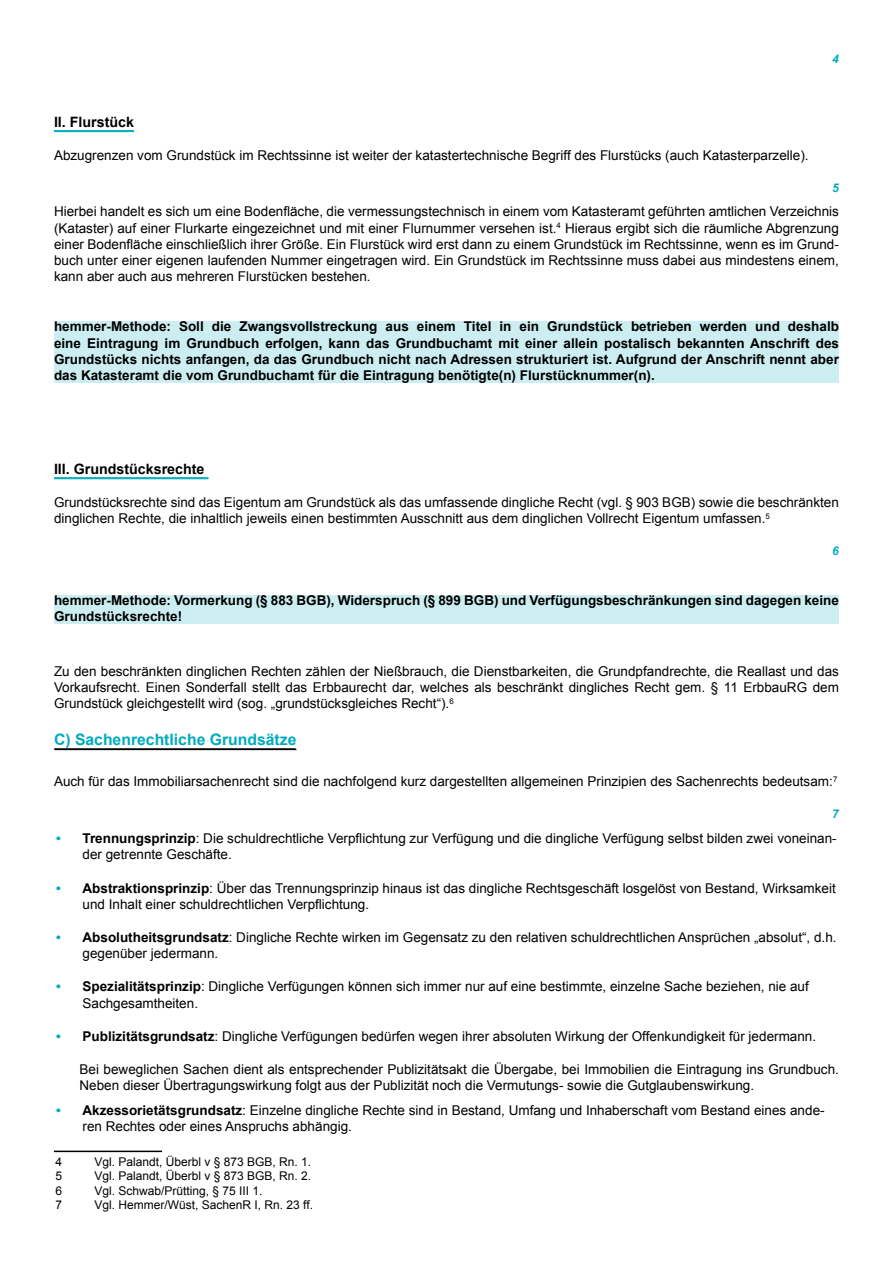
<style>
.page{position:relative;width:893px;height:1263px;background:#fff}
.page>*{position:absolute;margin:0;border:0;box-sizing:border-box;transform-origin:0 0}
.t1{font:700 15.75px "Arial";color:#00abbd}
.t2{font:700 14.25px "Arial";color:#000}
.t3{font:13.5px/16.2px "Arial";color:#000}
.t4{font:700 13.5px/16.2px "Arial";color:#000;text-align:justify}
.t5{font:12px "Arial";color:#000}
.t6{font:italic 700 12px "Arial";color:#00abbd}
.s1{font-weight:700;font-style:italic;color:#00abbd}
.s2{font-weight:700}
</style>
<div class="page">
<hr style="left:54px;top:130px;width:80px;height:1px;background:#00abbd">
<hr style="left:54px;top:131px;width:80px;height:1px;background:#00abbd">
<div style="left:54px;top:322px;width:785px;height:61px;background:#cceef2"></div>
<hr style="left:54px;top:477px;width:154px;height:1px;background:#00abbd">
<hr style="left:54px;top:478px;width:154px;height:1px;background:#00abbd">
<div style="left:54px;top:595px;width:785px;height:29px;background:#cceef2"></div>
<svg style="left:54px;top:748px;width:243px;height:2px"></svg>
<hr style="left:54px;top:1150px;width:108px;height:2px;background:#000">
<p class="t2" style="left:54px;top:112px;width:81px">II. Flurstück</p>
<p class="t3" style="left:54px;top:147px;width:756px">Abzugrenzen vom Grundstück im Rechtssinne ist weiter der katastertechnische Begriff des Flurstücks (auch Katasterparzelle).</p>
<p class="t6" style="left:832px;top:51px;width:8px">4</p>
<p class="t6" style="left:832px;top:180px;width:8px">5</p>
<p class="t3" style="left:54px;top:204px;width:786px;text-align:justify">Hierbei handelt es sich um eine Bodenfläche, die vermessungstechnisch in einem vom Katasteramt geführten amtlichen Verzeichnis (Kataster) auf einer Flurkarte eingezeichnet und mit einer Flurnummer versehen ist.<sup>4</sup> Hieraus ergibt sich die räumliche Abgrenzung einer Bodenfläche einschließlich ihrer Größe. Ein Flurstück wird erst dann zu einem Grundstück im Rechtssinne, wenn es im Grund&shy;buch unter einer eigenen laufenden Nummer eingetragen wird. Ein Grundstück im Rechtssinne muss dabei aus mindestens einem, kann aber auch aus mehreren Flurstücken bestehen.</p>
<p class="t4" style="left:54px;top:319px;width:786px">hemmer-Methode: Soll die Zwangsvollstreckung aus einem Titel in ein Grundstück betrieben werden und deshalb eine Eintragung im Grundbuch erfolgen, kann das Grundbuchamt mit einer allein postalisch bekannten Anschrift des Grundstücks nichts anfangen, da das Grundbuch nicht nach Adressen strukturiert ist. Aufgrund der Anschrift nennt aber das Katasteramt die vom Grundbuchamt für die Eintragung benötigte(n) Flurstücknummer(n).</p>
<p class="t2" style="left:54px;top:459px;width:152px">III. Grundstücksrechte</p>
<p class="t3" style="left:54px;top:494px;width:786px">Grundstücksrechte sind das Eigentum am Grundstück als das umfassende dingliche Recht (vgl. § 903 BGB) sowie die beschränkten dinglichen Rechte, die inhaltlich jeweils einen bestimmten Ausschnitt aus dem dinglichen Vollrecht Eigentum umfassen.<sup>5</sup></p>
<p class="t6" style="left:832px;top:543px;width:8px">6</p>
<p class="t4" style="left:54px;top:593px;width:786px">hemmer-Methode: Vormerkung (§ 883 BGB), Widerspruch (§ 899 BGB) und Verfügungsbeschränkungen sind dagegen keine<br>Grundstücksrechte!</p>
<p class="t3" style="left:54px;top:663px;width:786px;text-align:justify">Zu den beschränkten dinglichen Rechten zählen der Nießbrauch, die Dienstbarkeiten, die Grundpfandrechte, die Reallast und das Vorkaufsrecht. Einen Sonderfall stellt das Erbbaurecht dar, welches als beschränkt dingliches Recht gem. § 11 ErbbauRG dem Grundstück gleichgestellt wird (sog. „grundstücksgleiches Recht“).<sup>6</sup></p>
<p class="t1" style="left:54px;top:729px;width:244px">C) Sachenrechtliche Grundsätze</p>
<p class="t3" style="left:54px;top:774px;width:785px">Auch für das Immobiliarsachenrecht sind die nachfolgend kurz dargestellten allgemeinen Prinzipien des Sachenrechts bedeutsam:<sup>7</sup></p>
<p class="t6" style="left:832px;top:806px;width:8px">7</p>
<p class="t3" style="left:83px;top:830px;width:756px;text-indent:-27px"><span class="s1">•</span> <span class="s2">Trennungsprinzip</span>: Die schuldrechtliche Verpflichtung zur Verfügung und die dingliche Verfügung selbst bilden zwei voneinan&shy;der getrennte Geschäfte.</p>
<p class="t3" style="left:83px;top:880px;width:755px;text-indent:-27px"><span class="s1">•</span> <span class="s2">Abstraktionsprinzip</span>: Über das Trennungsprinzip hinaus ist das dingliche Rechtsgeschäft losgelöst von Bestand, Wirksamkeit und Inhalt einer schuldrechtlichen Verpflichtung.</p>
<p class="t3" style="left:83px;top:929px;width:756px;text-indent:-27px"><span class="s1">•</span> <span class="s2">Absolutheitsgrundsatz</span>: Dingliche Rechte wirken im Gegensatz zu den relativen schuldrechtlichen Ansprüchen „absolut“, d.h. gegenüber jedermann.</p>
<p class="t3" style="left:83px;top:979px;width:728px;text-indent:-27px"><span class="s1">•</span> <span class="s2">Spezialitätsprinzip</span>: Dingliche Verfügungen können sich immer nur auf eine bestimmte, einzelne Sache beziehen, nie auf<br>Sachgesamtheiten.</p>
<p class="t3" style="left:56px;top:1028px;width:762px"><span class="s1">•</span> <span class="s2">Publizitätsgrundsatz</span>: Dingliche Verfügungen bedürfen wegen ihrer absoluten Wirkung der Offenkundigkeit für jedermann.</p>
<p class="t3" style="left:80px;top:1061px;width:761px">Bei beweglichen Sachen dient als entsprechender Publizitätsakt die Übergabe, bei Immobilien die Eintragung ins Grundbuch.<br>Neben dieser Übertragungswirkung folgt aus der Publizität noch die Vermutungs- sowie die Gutglaubenswirkung.</p>
<p class="t3" style="left:82px;top:1102px;width:744px;text-indent:-27px"><span class="s1">•</span> <span class="s2">Akzessorietätsgrundsatz</span>: Einzelne dingliche Rechte sind in Bestand, Umfang und Inhaberschaft vom Bestand eines ande&shy;ren Rechtes oder eines Anspruchs abhängig.</p>
<p class="t5" style="left:55px;top:1154px;width:8px">4</p>
<p class="t5" style="left:94px;top:1154px;width:218px">Vgl. Palandt, Überbl v § 873 BGB, Rn. 1.</p>
<p class="t5" style="left:55px;top:1168px;width:8px">5</p>
<p class="t5" style="left:94px;top:1168px;width:218px">Vgl. Palandt, Überbl v § 873 BGB, Rn. 2.</p>
<p class="t5" style="left:55px;top:1182px;width:8px">6</p>
<p class="t5" style="left:94px;top:1182px;width:170px">Vgl. Schwab/Prütting, § 75 III 1.</p>
<p class="t5" style="left:55px;top:1197px;width:8px">7</p>
<p class="t5" style="left:94px;top:1197px;width:220px">Vgl. Hemmer/Wüst, SachenR I, Rn. 23 ff.</p>
</div>
